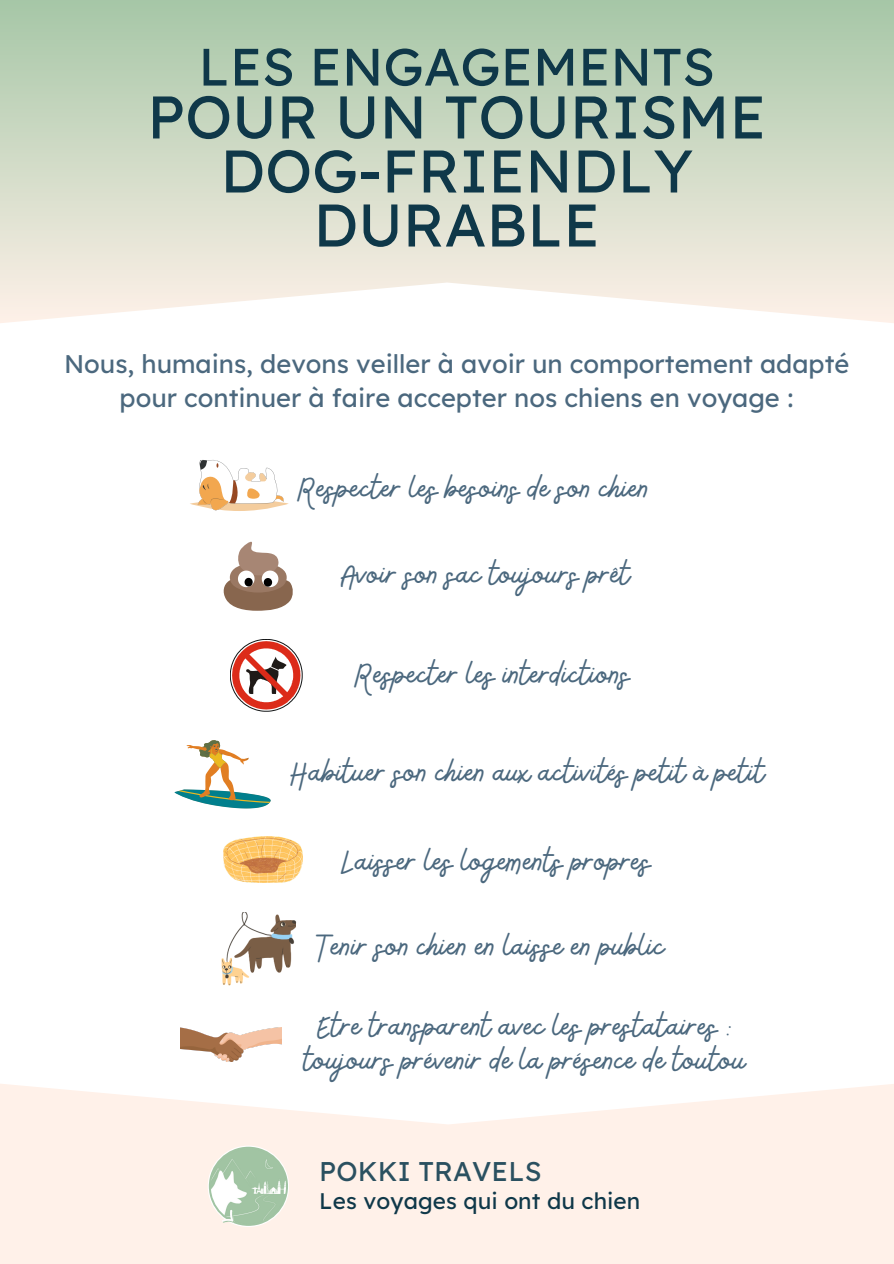
<style>
.page{position:relative;width:894px;height:1264px;background:#fff}
.page>*{position:absolute;margin:0;border:0;box-sizing:border-box;transform-origin:0 0}
.t1{font:60px/54px "Lexend Deca";color:#0f3849;text-align:center}
.t2{font:52.5px "Lexend Deca";color:#0f3849}
.t3{font:36px/33.8px "Bellaboo";letter-spacing:.005em;color:#4b687e;text-align:center}
.t4{font:27px "Lexend Deca";letter-spacing:.005em;color:#2a5060}
.t5{font:25.5px/33.8px "Lexend Deca";color:#4b687e;text-align:center}
.t6{font:22.5px "Lexend Deca";letter-spacing:.005em;color:#0f3849}
</style>
<div class="page">
<div style="left:0;top:1082px;width:893px;height:181px;background:#fff1e9"></div>
<svg style="left:0;top:0;width:893px;height:323px;background:#d2dcc8"></svg>
<svg style="left:208px;top:1145px;width:81px;height:81px"></svg>
<svg style="left:209px;top:1146px;width:79px;height:79px"></svg>
<img style="left:211px;top:1148px;width:75px;height:75px;border-radius:50%">
<img style="left:222px;top:1208px;width:13px;height:15px">
<svg style="left:230px;top:639px;width:72px;height:72px"></svg>
<svg style="left:223px;top:541px;width:70px;height:69px"></svg>
<svg style="left:190px;top:460px;width:99px;height:51px"></svg>
<svg style="left:174px;top:740px;width:97px;height:68px"></svg>
<svg style="left:221px;top:912px;width:75px;height:73px"></svg>
<img style="left:223px;top:836px;width:79px;height:46px">
<img style="left:180px;top:1027px;width:102px;height:34px">
<h2 class="t2" style="left:198px;top:33px;width:518px">LES ENGAGEMENTS</h2>
<h2 class="t1" style="left:147px;top:89px;width:620px">POUR UN TOURISME<br>DOG-FRIENDLY<br>DURABLE</h2>
<h2 class="t5" style="left:64px;top:347px;width:786px">Nous, humains, devons veiller à avoir un comportement adapté pour continuer à faire accepter nos chiens en voyage :</h2>
<h2 class="t3" style="left:299px;top:472px;width:351px">Respecter les besoins de son chien</h2>
<p class="t3" style="left:339px;top:557px;width:292px">Avoir son sac toujours prêt</p>
<p class="t3" style="left:356px;top:657px;width:275px">Respecter les interdictions</p>
<p class="t3" style="left:290px;top:755px;width:475px">Habituer son chien aux activités petit à petit</p>
<h2 class="t3" style="left:342px;top:844px;width:309px">Laisser les logements propres</h2>
<p class="t3" style="left:316px;top:929px;width:349px">Tenir son chien en laisse en public</p>
<h2 class="t3" style="left:303px;top:1009px;width:443px">Etre transparent avec les prestataires : toujours prévenir de la présence de toutou</h2>
<h2 class="t4" style="left:319px;top:1154px;width:224px">POKKI TRAVELS</h2>
<p class="t6" style="left:319px;top:1186px;width:322px">Les voyages qui ont du chien</p>
</div>
